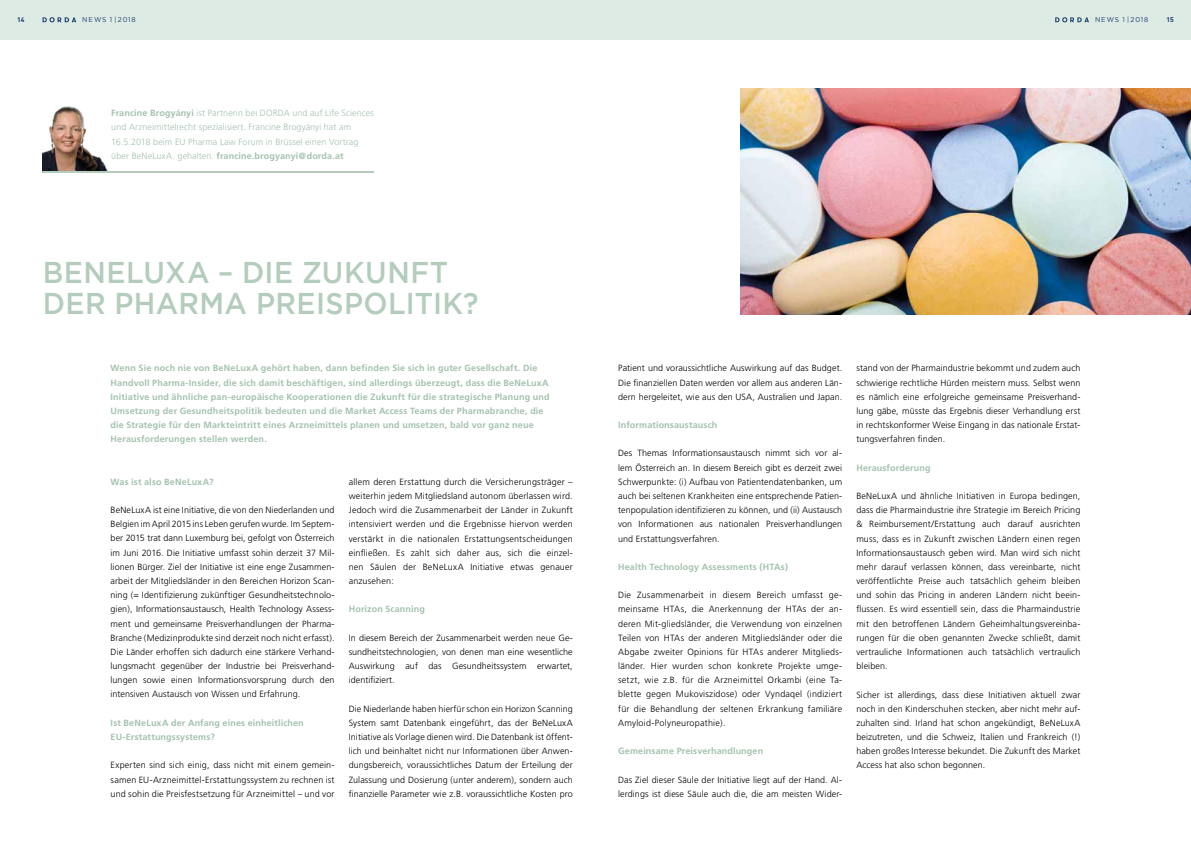
<style>
.page{position:relative;width:1191px;height:842px;background:#fff}
.page>*{position:absolute;margin:0;border:0;box-sizing:border-box;transform-origin:0 0}
.t1{font:500 30px/31.2px "Gotham";letter-spacing:.015em;color:#b4ccbc;scale:.95 1}
.t2{font:300 9px/14.2px "Frutiger";letter-spacing:.01em;color:#000;text-align:justify}
.t3{font:700 9px/14.2px "Frutiger";letter-spacing:.02em;color:#a3c2ae}
.t4{font:300 9px/14.2px "Frutiger";letter-spacing:.005em;color:#a3c2ae}
.t5{font:7px "Gotham";letter-spacing:.135em;color:#173c68;scale:.95 1}
.t6{font:700 6.8px "Bechtle DIN";color:#173c68}
.s1{font-weight:700}
</style>
<div class="page">
<div style="left:0;top:0;width:1191px;height:40px;background:#deebe5"></div>
<svg style="left:43px;top:17px;width:33px;height:5px"></svg>
<svg style="left:1055px;top:17px;width:34px;height:5px"></svg>
<img style="left:43px;top:106px;width:65px;height:65px">
<hr style="left:43px;top:171px;width:331px;height:2px;background:#b4ccbc">
<img style="left:740px;top:88px;width:451px;height:226px">
<p class="t6" style="left:17px;top:14px;width:9px">14</p>
<p class="t5" style="left:82px;top:16px;width:58px">NEWS 1 |2018</p>
<p class="t5" style="left:1095px;top:16px;width:58px">NEWS 1 |2018</p>
<p class="t6" style="left:1166px;top:14px;width:9px">15</p>
<p class="t4" style="left:111px;top:106px;width:264px"><span class="s1">Francine Brogyányi</span> ist Partnerin bei DORDA und auf Life Sciences und Arzneimittelrecht spezialisiert. Francine Brogyányi hat am 16.5.2018 beim EU Pharma Law Forum in Brüssel einen Vortrag über BeNeLuxA. gehalten. <span class="s1">francine.brogyanyi@dorda.at</span></p>
<h1 class="t1" style="left:43px;top:256px;width:460px">BENELUXA – DIE ZUKUNFT<br>DER PHARMA PREISPOLITIK?</h1>
<p class="t3" style="left:111px;top:361px;width:441px">Wenn Sie noch nie von BeNeLuxA gehört haben, dann befinden Sie sich in guter Gesellschaft. Die Handvoll Pharma-Insider, die sich damit beschäftigen, sind allerdings überzeugt, dass die BeNeLuxA Initiative und ähnliche pan-europäische Kooperationen die Zukunft für die strategische Planung und Umsetzung der Gesundheitspolitik bedeuten und die Market Access Teams der Pharmabranche, die die Strategie für den Markteintritt eines Arzneimittels planen und umsetzen, bald vor ganz neue Herausforderungen stellen werden.</p>
<p class="t3" style="left:111px;top:474px;width:105px">Was ist also BeNeLuxA?</p>
<p class="t2" style="left:111px;top:503px;width:225px">BeNeLuxA ist eine Initiative, die von den Niederlanden und Belgien im April 2015 ins Leben gerufen wurde. Im Septem&shy;ber 2015 trat dann Luxemburg bei, gefolgt von Österreich im Juni 2016. Die Initiative umfasst sohin derzeit 37 Mil&shy;lionen Bürger. Ziel der Initiative ist eine enge Zusammen&shy;arbeit der Mitgliedsländer in den Bereichen Horizon Scan&shy;ning (= Identifizierung zukünftiger Gesundheitstechnolo&shy;gien), Informationsaustausch, Health Technology Assess&shy;ment und gemeinsame Preisverhandlungen der Pharma-Branche (Medizinprodukte sind derzeit noch nicht erfasst).<br>Die Länder erhoffen sich dadurch eine stärkere Verhand&shy;lungsmacht gegenüber der Industrie bei Preisverhand&shy;lungen sowie einen Informationsvorsprung durch den intensiven Austausch von Wissen und Erfahrung.</p>
<p class="t3" style="left:111px;top:715px;width:195px">Ist BeNeLuxA der Anfang eines einheitlichen<br>EU-Erstattungssystems?</p>
<p class="t2" style="left:111px;top:758px;width:225px">Experten sind sich einig, dass nicht mit einem gemein&shy;samen EU-Arzneimittel-Erstattungssystem zu rechnen ist und sohin die Preisfestsetzung für Arzneimittel – und vor</p>
<p class="t2" style="left:349px;top:475px;width:225px">allem deren Erstattung durch die Versicherungsträger – weiterhin jedem Mitgliedsland autonom überlassen wird.<br>Jedoch wird die Zusammenarbeit der Länder in Zukunft intensiviert werden und die Ergebnisse hiervon werden verstärkt in die nationalen Erstattungsentscheidungen einfließen. Es zahlt sich daher aus, sich die einzel&shy;nen Säulen der BeNeLuxA Initiative etwas genauer anzusehen:</p>
<p class="t3" style="left:349px;top:602px;width:78px">Horizon Scanning</p>
<p class="t2" style="left:349px;top:630px;width:225px">In diesem Bereich der Zusammenarbeit werden neue Ge&shy;sundheitstechnologien, von denen man eine wesentliche Auswirkung auf das Gesundheitssystem erwartet, identifiziert.</p>
<p class="t2" style="left:349px;top:701px;width:225px">Die Niederlande haben hierfür schon ein Horizon Scanning System samt Datenbank eingeführt, das der BeNeLuxA Initiative als Vorlage dienen wird. Die Datenbank ist öffent&shy;lich und beinhaltet nicht nur Informationen über Anwen&shy;dungsbereich, voraussichtliches Datum der Erteilung der Zulassung und Dosierung (unter anderem), sondern auch finanzielle Parameter wie z.B. voraussichtliche Kosten pro</p>
<p class="t2" style="left:618px;top:361px;width:225px">Patient und voraussichtliche Auswirkung auf das Budget.<br>Die finanziellen Daten werden vor allem aus anderen Län&shy;dern hergeleitet, wie aus den USA, Australien und Japan.</p>
<p class="t3" style="left:618px;top:418px;width:101px">Informationsaustausch</p>
<p class="t2" style="left:618px;top:446px;width:225px">Des Themas Informationsaustausch nimmt sich vor al&shy;lem Österreich an. In diesem Bereich gibt es derzeit zwei Schwerpunkte: (i) Aufbau von Patientendatenbanken, um auch bei seltenen Krankheiten eine entsprechende Patien&shy;tenpopulation identifizieren zu können, und (ii) Austausch von Informationen aus nationalen Preisverhandlungen und Erstattungsverfahren.</p>
<p class="t3" style="left:618px;top:559px;width:172px">Health Technology Assessments (HTAs)</p>
<p class="t2" style="left:618px;top:588px;width:225px">Die Zusammenarbeit in diesem Bereich umfasst ge&shy;meinsame HTAs, die Anerkennung der HTAs der an&shy;deren Mit-gliedsländer, die Verwendung von einzelnen Teilen von HTAs der anderen Mitgliedsländer oder die Abgabe zweiter Opinions für HTAs anderer Mitglieds&shy;länder. Hier wurden schon konkrete Projekte umge&shy;setzt, wie z.B. für die Arzneimittel Orkambi (eine Ta&shy;blette gegen Mukoviszidose) oder Vyndaqel (indiziert für die Behandlung der seltenen Erkrankung familiäre Amyloid-Polyneuropathie).</p>
<p class="t3" style="left:618px;top:744px;width:147px">Gemeinsame Preisverhandlungen</p>
<p class="t2" style="left:618px;top:772px;width:225px">Das Ziel dieser Säule der Initiative liegt auf der Hand. Al&shy;lerdings ist diese Säule auch die, die am meisten Wider-</p>
<p class="t2" style="left:856px;top:361px;width:225px">stand von der Pharmaindustrie bekommt und zudem auch schwierige rechtliche Hürden meistern muss. Selbst wenn es nämlich eine erfolgreiche gemeinsame Preisverhand&shy;lung gäbe, müsste das Ergebnis dieser Verhandlung erst in rechtskonformer Weise Eingang in das nationale Erstat&shy;tungsverfahren finden.</p>
<p class="t3" style="left:856px;top:460px;width:76px">Herausforderung</p>
<p class="t2" style="left:856px;top:489px;width:225px">BeNeLuxA und ähnliche Initiativen in Europa bedingen, dass die Pharmaindustrie ihre Strategie im Bereich Pricing &amp; Reimbursement/Erstattung auch darauf ausrichten muss, dass es in Zukunft zwischen Ländern einen regen Informationsaustausch geben wird. Man wird sich nicht mehr darauf verlassen können, dass vereinbarte, nicht veröffentlichte Preise auch tatsächlich geheim bleiben und sohin das Pricing in anderen Ländern nicht beein&shy;flussen. Es wird essentiell sein, dass die Pharmaindustrie mit den betroffenen Ländern Geheimhaltungsvereinba&shy;rungen für die oben genannten Zwecke schließt, damit vertrauliche Informationen auch tatsächlich vertraulich bleiben.</p>
<p class="t2" style="left:856px;top:687px;width:225px">Sicher ist allerdings, dass diese Initiativen aktuell zwar noch in den Kinderschuhen stecken, aber nicht mehr auf&shy;zuhalten sind. Irland hat schon angekündigt, BeNeLuxA beizutreten, und die Schweiz, Italien und Frankreich (!) haben großes Interesse bekundet. Die Zukunft des Market Access hat also schon begonnen.</p>
</div>
